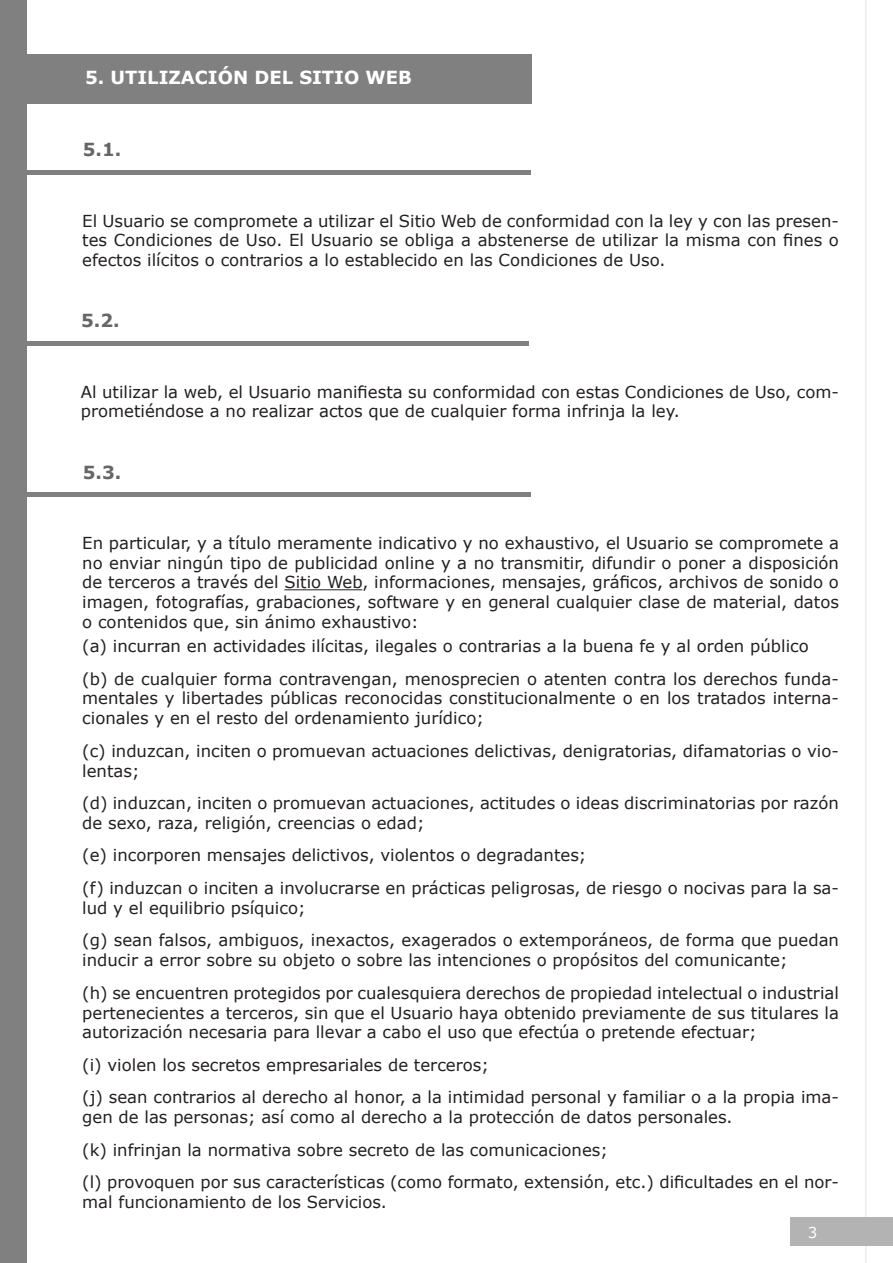
<style>
.page{position:relative;width:893px;height:1263px;background:#fff}
.page>*{position:absolute;margin:0;border:0;box-sizing:border-box;transform-origin:0 0}
.t1{font:700 18px "Verdana";color:#fff}
.t2{font:700 18px "Verdana";color:#666}
.VERDANA_11pt{font:16.5px/19.8px "Verdana";color:#231f20}
.t3{font:15px "Verdana";color:#fff}
</style>
<div class="page">
<div style="left:0;top:0;width:27px;height:1263px;background:#808080"></div>
<hr style="left:865px;top:0;width:2px;height:1263px;background:#b3b3b3">
<div style="left:791px;top:1217px;width:102px;height:29px;background:#b3b3b3"></div>
<div style="left:3px;top:54px;width:529px;height:49px;background:#808080"></div>
<hr style="left:284px;top:589px;width:78px;height:1px;background:#231f20">
<div style="left:2px;top:170px;width:528px;height:5px;background:#808080"></div>
<div style="left:2px;top:492px;width:528px;height:5px;background:#808080"></div>
<hr style="left:0;top:341px;width:529px;height:4px;background:#808080">
<p class="t1" style="left:85px;top:65px;width:328px">5. UTILIZACIÓN DEL SITIO WEB</p>
<p class="t2" style="left:83px;top:137px;width:40px">5.1.</p>
<p class="VERDANA_11pt" style="left:82px;top:211px;width:758px;text-align:justify">El Usuario se compromete a utilizar el Sitio Web de conformidad con la ley y con las presen&shy;tes Condiciones de Uso. El Usuario se obliga a abstenerse de utilizar la misma con fines o efectos ilícitos o contrarios a lo establecido en las Condiciones de Uso.</p>
<p class="t2" style="left:81px;top:308px;width:40px">5.2.</p>
<p class="VERDANA_11pt" style="left:81px;top:381px;width:760px">Al utilizar la web, el Usuario manifiesta su conformidad con estas Condiciones de Uso, com&shy;prometiéndose a no realizar actos que de cualquier forma infrinja la ley.</p>
<p class="t2" style="left:83px;top:459px;width:40px">5.3.</p>
<p class="VERDANA_11pt" style="left:82px;top:533px;width:758px;text-align:justify">En particular, y a título meramente indicativo y no exhaustivo, el Usuario se compromete a no enviar ningún tipo de publicidad online y a no transmitir, difundir o poner a disposición de terceros a través del Sitio Web, informaciones, mensajes, gráficos, archivos de sonido o imagen, fotografías, grabaciones, software y en general cualquier clase de material, datos o contenidos que, sin ánimo exhaustivo:</p>
<p class="VERDANA_11pt" style="left:82px;top:636px;width:728px">(a) incurran en actividades ilícitas, ilegales o contrarias a la buena fe y al orden público</p>
<p class="VERDANA_11pt" style="left:82px;top:668px;width:758px;text-align:justify">(b) de cualquier forma contravengan, menosprecien o atenten contra los derechos funda&shy;mentales y libertades públicas reconocidas constitucionalmente o en los tratados interna&shy;cionales y en el resto del ordenamiento jurídico;</p>
<p class="VERDANA_11pt" style="left:82px;top:741px;width:758px">(c) induzcan, inciten o promuevan actuaciones delictivas, denigratorias, difamatorias o vio&shy;lentas;</p>
<p class="VERDANA_11pt" style="left:82px;top:793px;width:758px">(d) induzcan, inciten o promuevan actuaciones, actitudes o ideas discriminatorias por razón de sexo, raza, religión, creencias o edad;</p>
<p class="VERDANA_11pt" style="left:82px;top:845px;width:506px">(e) incorporen mensajes delictivos, violentos o degradantes;</p>
<p class="VERDANA_11pt" style="left:82px;top:878px;width:758px">(f) induzcan o inciten a involucrarse en prácticas peligrosas, de riesgo o nocivas para la sa&shy;lud y el equilibrio psíquico;</p>
<p class="VERDANA_11pt" style="left:82px;top:930px;width:758px">(g) sean falsos, ambiguos, inexactos, exagerados o extemporáneos, de forma que puedan inducir a error sobre su objeto o sobre las intenciones o propósitos del comunicante;</p>
<p class="VERDANA_11pt" style="left:82px;top:983px;width:758px;text-align:justify">(h) se encuentren protegidos por cualesquiera derechos de propiedad intelectual o industrial pertenecientes a terceros, sin que el Usuario haya obtenido previamente de sus titulares la autorización necesaria para llevar a cabo el uso que efectúa o pretende efectuar;</p>
<p class="VERDANA_11pt" style="left:82px;top:1055px;width:408px">(i) violen los secretos empresariales de terceros;</p>
<p class="VERDANA_11pt" style="left:82px;top:1087px;width:758px">(j) sean contrarios al derecho al honor, a la intimidad personal y familiar o a la propia ima&shy;gen de las personas; así como al derecho a la protección de datos personales.</p>
<p class="VERDANA_11pt" style="left:82px;top:1140px;width:527px">(k) infrinjan la normativa sobre secreto de las comunicaciones;</p>
<p class="VERDANA_11pt" style="left:82px;top:1172px;width:758px">(l) provoquen por sus características (como formato, extensión, etc.) dificultades en el nor&shy;mal funcionamiento de los Servicios.</p>
<p class="t3" style="left:808px;top:1222px;width:11px">3</p>
</div>
